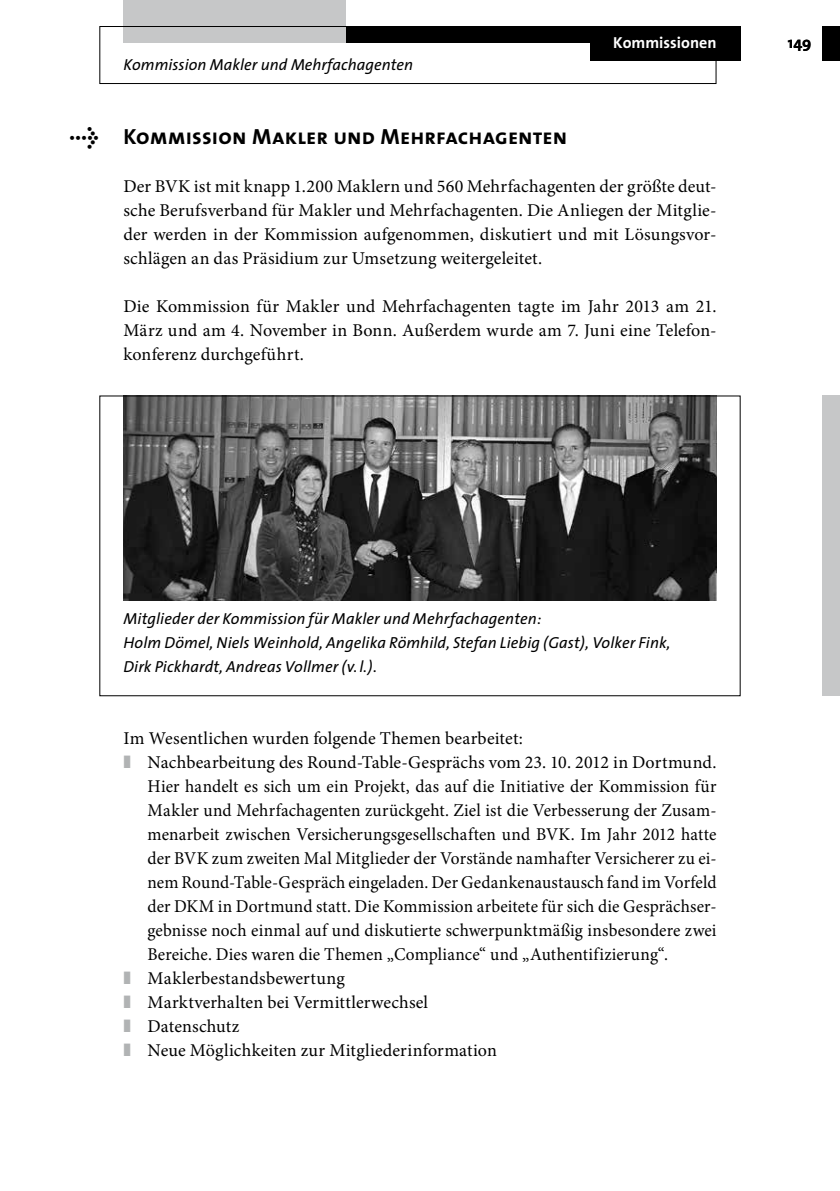
<style>
.page{position:relative;width:840px;height:1191px;background:#fff}
.page>*{position:absolute;margin:0;border:0;box-sizing:border-box;transform-origin:0 0}
.t1{font:700 24px "Meta Plus";color:#000}
.t2{font:22px "The Sans Bold Caps";letter-spacing:.005em;color:#000}
.t3{font:18px/24px "Minion Pro";letter-spacing:.005em;color:#000;text-align:justify}
.t4{font:italic 16px/24px "The Sans";letter-spacing:.005em;color:#000}
.t5{font:700 16px "The Sans";color:#fff}
.t6{font:700 16px "The Sans";color:#000}
</style>
<div class="page">
<img style="left:123px;top:397px;width:593px;height:203px">
<div style="left:822px;top:26px;width:17px;height:34px;background:#000"></div>
<div style="left:346px;top:26px;width:394px;height:16px;background:#000"></div>
<div style="left:590px;top:28px;width:150px;height:32px;background:#000"></div>
<div style="left:123px;top:0;width:223px;height:42px;background:#c6c7c8"></div>
<div style="left:99px;top:26px;width:617px;height:58px;border:1px solid #000"></div>
<div style="left:822px;top:395px;width:17px;height:301px;background:#c6c7c8"></div>
<h1 class="t1" style="left:69px;top:123px;width:32px">&gt;</h1>
<p class="t4" style="left:123px;top:52px;width:291px">Kommission Makler und Mehrfachagenten</p>
<p class="t5" style="left:612px;top:29px;width:105px">Kommissionen</p>
<p class="t2" style="left:123px;top:118px;width:445px">Kommission Makler und Mehrfachagenten</p>
<p class="t3" style="left:123px;top:174px;width:594px">Der BVK ist mit knapp 1.200 Maklern und 560 Mehrfachagenten der größte deut&shy;sche Berufsverband für Makler und Mehrfachagenten. Die Anliegen der Mitglie&shy;der werden in der Kommission aufgenommen, diskutiert und mit Lösungsvor&shy;schlägen an das Präsidium zur Umsetzung weitergeleitet.</p>
<p class="t3" style="left:123px;top:294px;width:594px">Die Kommission für Makler und Mehrfachagenten tagte im Jahr 2013 am 21.<br>März und am 4. November in Bonn. Außerdem wurde am 7. Juni eine Telefon&shy;konferenz durchgeführt.</p>
<p class="t6" style="left:787px;top:29px;width:25px">149</p>
<p class="t4" style="left:123px;top:606px;width:548px">Mitglieder der Kommission für Makler und Mehrfachagenten:<br>Holm Dömel, Niels Weinhold, Angelika Römhild, Stefan Liebig (Gast), Volker Fink,<br>Dirk Pickhardt, Andreas Vollmer (v.l.).</p>
<p class="t3" style="left:147px;top:726px;width:570px;text-align:left;text-indent:-24px">Im Wesentlichen wurden folgende Themen bearbeitet:<br>Nachbearbeitung des Round-Table-Gesprächs vom 23. 10. 2012 in Dortmund.<br>Hier handelt es sich um ein Projekt, das auf die Initiative der Kommission für Makler und Mehrfachagenten zurückgeht. Ziel ist die Verbesserung der Zusam&shy;menarbeit zwischen Versicherungsgesellschaften und BVK. Im Jahr 2012 hatte der BVK zum zweiten Mal Mitglieder der Vorstände namhafter Versicherer zu ei&shy;nem Round-Table-Gespräch eingeladen. Der Gedankenaustausch fand im Vorfeld der DKM in Dortmund statt. Die Kommission arbeitete für sich die Gesprächser&shy;gebnisse noch einmal auf und diskutierte schwerpunktmäßig insbesondere zwei Bereiche. Dies waren die Themen „Compliance“ und „Authentifizierung“.<br>Maklerbestandsbewertung<br>Marktverhalten bei Vermittlerwechsel<br>Datenschutz<br>Neue Möglichkeiten zur Mitgliederinformation</p>
</div>
